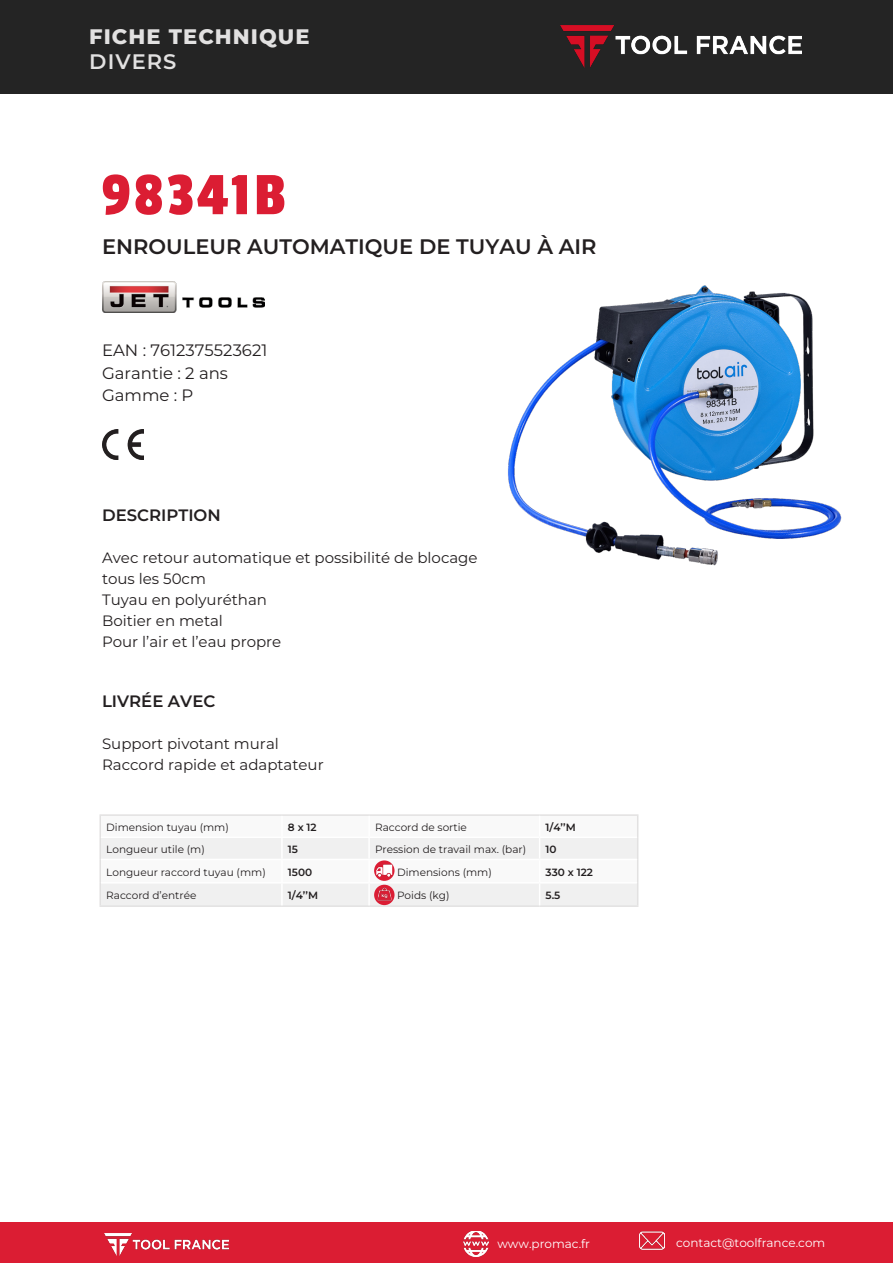
<style>
.page{position:relative;width:893px;height:1263px;background:#fff}
.page>*{position:absolute;margin:0;border:0;box-sizing:border-box;transform-origin:0 0}
.t1{font:63px "Passion One";letter-spacing:.05em;color:#db1d33}
.t2{font:100 21px "Montserrat";color:#231f20}
.t3{font:100 21px "Montserrat";letter-spacing:.05em;color:#e2e1e1}
.t4{font:100 16.5px "Montserrat";color:#231f20}
.t5{font:100 15px "Montserrat";color:#231f20}
.t6{font:100 12px "Montserrat";color:#fff}
.t7{font:100 10.5px "Montserrat";color:#231f20}
</style>
<div class="page">
<div style="left:0;top:0;width:893px;height:94px;background:#242424"></div>
<div style="left:0;top:1222px;width:893px;height:41px;background:#db1d33"></div>
<img style="left:104px;top:1233px;width:124px;height:22px">
<img style="left:560px;top:25px;width:242px;height:42px">
<hr style="left:99px;top:814px;width:183px;height:2px;background:#e2e1e1">
<hr style="left:282px;top:814px;width:87px;height:2px;background:#e2e1e1">
<hr style="left:369px;top:814px;width:171px;height:2px;background:#e2e1e1">
<hr style="left:540px;top:814px;width:98px;height:2px;background:#e2e1e1">
<hr style="left:99px;top:905px;width:183px;height:2px;background:#e2e1e1">
<hr style="left:282px;top:905px;width:87px;height:2px;background:#e2e1e1">
<hr style="left:369px;top:905px;width:171px;height:2px;background:#e2e1e1">
<hr style="left:540px;top:905px;width:98px;height:2px;background:#e2e1e1">
<hr style="left:99px;top:816px;width:2px;height:21px;background:#e2e1e1">
<hr style="left:99px;top:837px;width:2px;height:22px;background:#e2e1e1">
<hr style="left:99px;top:859px;width:2px;height:24px;background:#e2e1e1">
<hr style="left:99px;top:883px;width:2px;height:22px;background:#e2e1e1">
<svg style="left:101px;top:816px;width:537px;height:90px"></svg>
<img style="left:102px;top:430px;width:41px;height:29px">
<img style="left:463px;top:1231px;width:25px;height:25px">
<svg style="left:374px;top:860px;width:20px;height:21px"></svg>
<img style="left:376px;top:862px;width:16px;height:16px">
<div style="left:374px;top:885px;width:20px;height:20px;background:#db1d34;border-radius:50%"></div>
<img style="left:378px;top:887px;width:13px;height:14px">
<img style="left:639px;top:1231px;width:25px;height:19px">
<img style="left:102px;top:281px;width:163px;height:31px">
<img style="left:508px;top:285px;width:334px;height:281px">
<p class="t3" style="left:89px;top:22px;width:222px">FICHE TECHNIQUE</p>
<p class="t3" style="left:89px;top:48px;width:89px">DIVERS</p>
<p class="t1" style="left:102px;top:162px;width:185px">98341B</p>
<p class="t2" style="left:102px;top:233px;width:496px">ENROULEUR AUTOMATIQUE DE TUYAU À AIR</p>
<p class="t4" style="left:102px;top:339px;width:167px">EAN : 7612375523621</p>
<p class="t4" style="left:102px;top:362px;width:127px">Garantie : 2 ans</p>
<p class="t4" style="left:102px;top:384px;width:93px">Gamme : P</p>
<p class="t4" style="left:102px;top:504px;width:120px">DESCRIPTION</p>
<p class="t5" style="left:102px;top:547px;width:377px">Avec retour automatique et possibilité de blocage</p>
<p class="t5" style="left:102px;top:568px;width:105px">tous les 50cm</p>
<p class="t5" style="left:102px;top:589px;width:166px">Tuyau en polyuréthan</p>
<p class="t5" style="left:102px;top:610px;width:122px">Boitier en metal</p>
<p class="t5" style="left:102px;top:631px;width:181px">Pour l’air et l’eau propre</p>
<p class="t4" style="left:102px;top:690px;width:115px">LIVRÉE AVEC</p>
<p class="t5" style="left:102px;top:734px;width:178px">Support pivotant mural</p>
<p class="t5" style="left:102px;top:755px;width:223px">Raccord rapide et adaptateur</p>
<p class="t7" style="left:106px;top:820px;width:124px">Dimension tuyau (mm)</p>
<p class="t7" style="left:288px;top:820px;width:30px">8 x 12</p>
<p class="t7" style="left:375px;top:820px;width:93px">Raccord de sortie</p>
<p class="t7" style="left:546px;top:820px;width:32px">1/4’’M</p>
<p class="t7" style="left:106px;top:843px;width:100px">Longueur utile (m)</p>
<p class="t7" style="left:288px;top:843px;width:12px">15</p>
<p class="t7" style="left:375px;top:843px;width:153px">Pression de travail max. (bar)</p>
<p class="t7" style="left:546px;top:843px;width:13px">10</p>
<p class="t7" style="left:106px;top:865px;width:161px">Longueur raccord tuyau (mm)</p>
<p class="t7" style="left:288px;top:865px;width:26px">1500</p>
<p class="t7" style="left:397px;top:865px;width:96px">Dimensions (mm)</p>
<p class="t7" style="left:546px;top:865px;width:49px">330 x 122</p>
<p class="t7" style="left:106px;top:888px;width:92px">Raccord d’entrée</p>
<p class="t7" style="left:288px;top:888px;width:32px">1/4’’M</p>
<p class="t7" style="left:397px;top:888px;width:54px">Poids (kg)</p>
<p class="t7" style="left:546px;top:888px;width:16px">5.5</p>
<p class="t6" style="left:497px;top:1236px;width:94px">www.promac.fr</p>
<p class="t6" style="left:676px;top:1234px;width:151px">contact@toolfrance.com</p>
</div>
